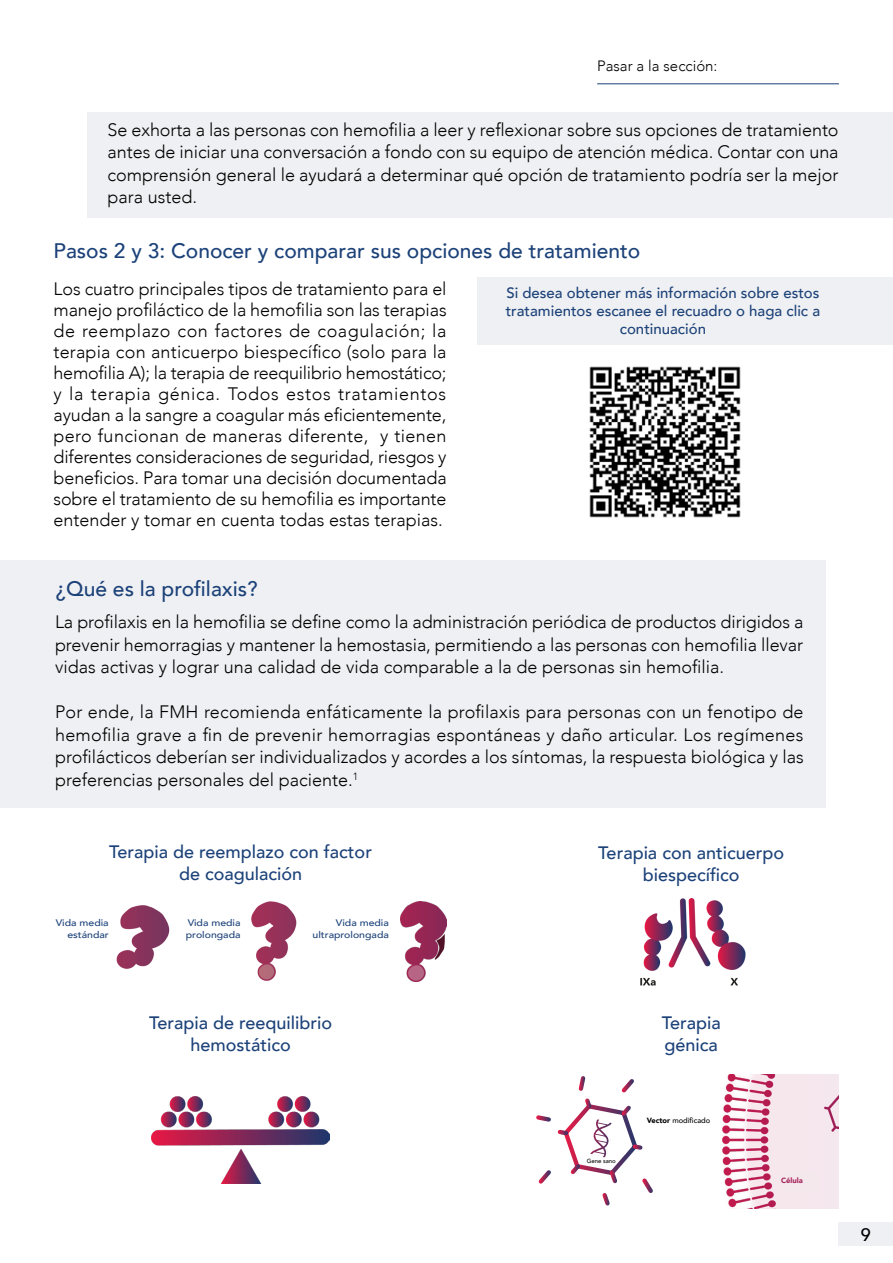
<style>
.page{position:relative;width:893px;height:1263px;background:#fff}
.page>*{position:absolute;margin:0;border:0;box-sizing:border-box;transform-origin:0 0}
.t1{font:500 21px "Avenir";color:#1c4279}
.t2{font:300 18px/21px "Avenir";color:#000;text-align:justify}
.t3{font:500 18px/21.6px "Avenir";color:#1c4279;text-align:center}
.t4{font:500 18px "Avenir";color:#000}
.t5{font:500 15px/18px "Avenir";color:#1c4279;text-align:center}
.t6{font:300 15px "Avenir";color:#000}
.t7{font:500 9.45px/12px "Avenir";color:#1c4279;text-align:right;scale:1.11 1}
.t8{font:500 7.5px "Avenir";color:#000}
.t9{font:900 7.5px "Avenir";color:#a4235b}
.t10{font:500 6px "Avenir";color:#000}
.s1{font-weight:900}
</style>
<div class="page">
<div style="left:839px;top:1222px;width:54px;height:24px;background:#eff0f3"></div>
<div style="left:0;top:560px;width:826px;height:248px;background:#eff0f3"></div>
<div style="left:478px;top:277px;width:415px;height:68px;background:#eff0f3"></div>
<img style="left:589px;top:366px;width:152px;height:152px">
<div style="left:88px;top:112px;width:805px;height:105px;background:#eff0f3"></div>
<img style="left:151px;top:1096px;width:179px;height:87px">
<img style="left:640px;top:899px;width:106px;height:87px">
<img style="left:116px;top:905px;width:54px;height:64px">
<img style="left:251px;top:901px;width:46px;height:80px">
<img style="left:401px;top:901px;width:45px;height:80px">
<hr style="left:597px;top:83px;width:242px;height:1px;background:#1c4279">
<img style="left:722px;top:1075px;width:117px;height:134px">
<svg style="left:536px;top:1076px;width:117px;height:130px"></svg>
<svg style="left:781px;top:1171px;width:38px;height:22px"></svg>
<p class="t6" style="left:597px;top:57px;width:122px">Pasar a la sección:</p>
<p class="t2" style="left:108px;top:118px;width:733px;line-height:22.5px">Se exhorta a las personas con hemofilia a leer y reflexionar sobre sus opciones de tratamiento antes de iniciar una conversación a fondo con su equipo de atención médica. Contar con una comprensión general le ayudará a determinar qué opción de tratamiento podría ser la mejor para usted.</p>
<p class="t1" style="left:54px;top:233px;width:588px">Pasos 2 y 3: Conocer y comparar sus opciones de tratamiento</p>
<p class="t2" style="left:54px;top:278px;width:395px">Los cuatro principales tipos de tratamiento para el manejo profiláctico de la hemofilia son las terapias de reemplazo con factores de coagulación; la terapia con anticuerpo biespecífico (solo para la hemofilia A); la terapia de reequilibrio hemostático; y la terapia génica. Todos estos tratamientos ayudan a la sangre a coagular más eficientemente, pero funcionan de maneras diferente, y tienen diferentes consideraciones de seguridad, riesgos y beneficios. Para tomar una decisión documentada sobre el tratamiento de su hemofilia es importante entender y tomar en cuenta todas estas terapias.</p>
<p class="t5" style="left:506px;top:283px;width:316px">Si desea obtener más información sobre estos tratamientos escanee el recuadro o haga clic a continuación</p>
<p class="t1" style="left:56px;top:570px;width:203px">¿Qué es la profilaxis?</p>
<p class="t2" style="left:55px;top:611px;width:750px;line-height:22.5px">La profilaxis en la hemofilia se define como la administración periódica de productos dirigidos a prevenir hemorragias y mantener la hemostasia, permitiendo a las personas con hemofilia llevar vidas activas y lograr una calidad de vida comparable a la de personas sin hemofilia.</p>
<p class="t2" style="left:55px;top:701px;width:750px;line-height:22.5px">Por ende, la FMH recomienda enfáticamente la profilaxis para personas con un fenotipo de hemofilia grave a fin de prevenir hemorragias espontáneas y daño articular. Los regímenes profilácticos deberían ser individualizados y acordes a los síntomas, la respuesta biológica y las preferencias personales del paciente.<sup>1</sup></p>
<p class="t3" style="left:109px;top:840px;width:264px">Terapia de reemplazo con factor de coagulación</p>
<p class="t3" style="left:598px;top:841px;width:187px">Terapia con anticuerpo biespecífico</p>
<p class="t7" style="left:56px;top:916px;width:49px">Vida media estándar</p>
<p class="t7" style="left:186px;top:916px;width:51px;text-align:left">Vida media prolongada</p>
<p class="t7" style="left:313px;top:916px;width:70px">Vida media ultraprolongada</p>
<p class="t3" style="left:149px;top:1011px;width:185px">Terapia de reequilibrio hemostático</p>
<p class="t3" style="left:662px;top:1011px;width:61px;text-align:left">Terapia génica</p>
<p class="t10" style="left:587px;top:1156px;width:31px">Gene sano</p>
<p class="t8" style="left:647px;top:1114px;width:65px"><span class="s1">Vector</span> modificado</p>
<p class="t9" style="left:781px;top:1174px;width:23px">Célula</p>
<p class="t4" style="left:861px;top:1219px;width:12px">9</p>
</div>
